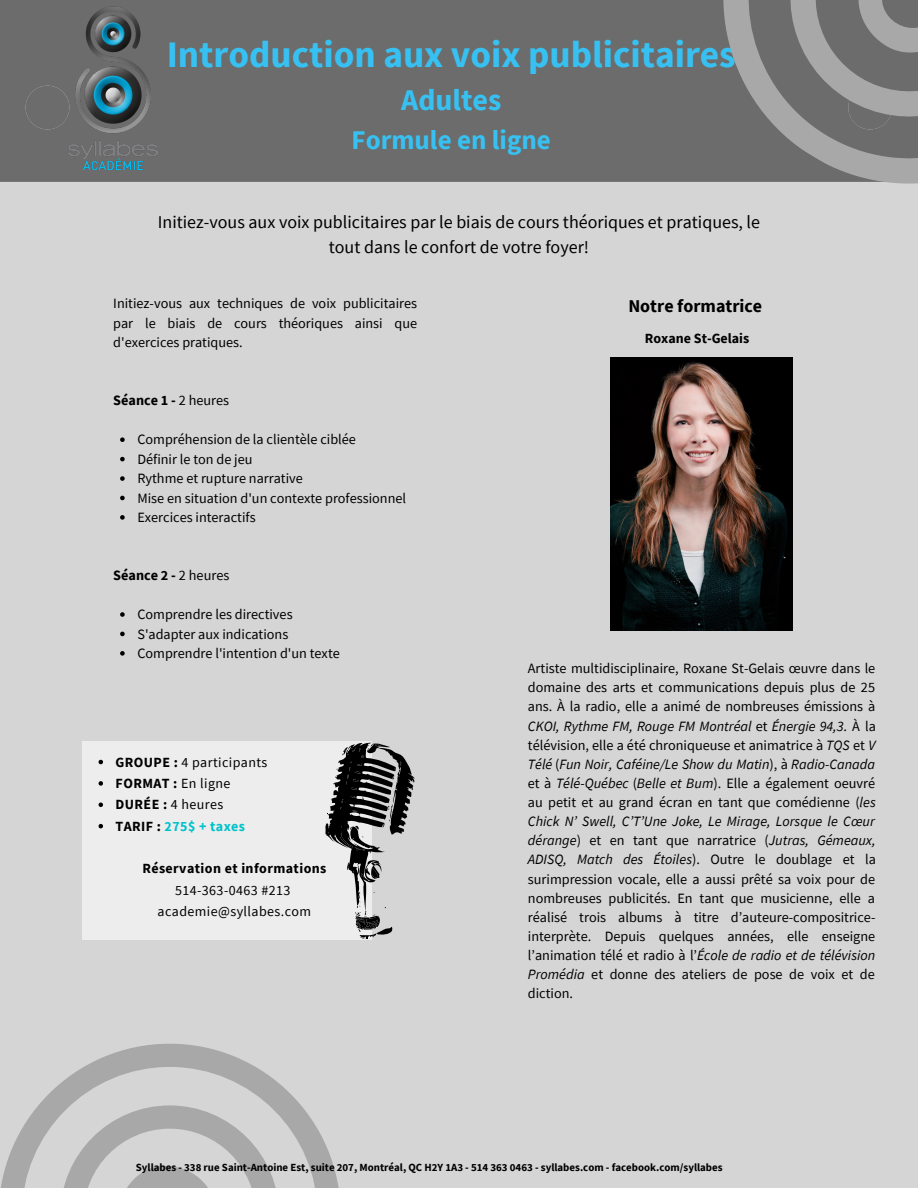
<style>
.page{position:relative;width:918px;height:1188px;background:#d5d5d5}
.page>*{position:absolute;margin:0;border:0;box-sizing:border-box;transform-origin:0 0}
.t1{font:700 37.35px "Source Sans Pro";color:#37c1f2}
.t2{font:700 30px "Source Sans Pro";color:#37c1f2}
.t3{font:700 27px "Source Sans Pro";color:#37c1f2}
.t4{font:18px/24.3px "Source Sans Pro";color:#000;text-align:center}
.t5{font:700 18px "Source Sans Pro";color:#000}
.t6{font:14.25px/19.2px "Source Sans Pro";color:#000;text-align:justify}
.t7{font:700 14.25px "Source Sans Pro";color:#000}
.t8{font:13.95px "Source Sans Pro";letter-spacing:.03em;color:#000}
.t9{font:700 13.95px "Source Sans Pro";letter-spacing:.03em;color:#000}
.t10{font:700 13.95px "Source Sans Pro";letter-spacing:.03em;color:#00c2cb}
.t11{font:700 13.95px "Source Sans Pro";color:#000}
.t12{font:700 10.95px "Source Sans Pro";color:#000}
.s1{font-weight:400}
.s2{font-weight:700}
.s3{color:#000}
.s4{font-style:italic}
</style>
<div class="page">
<svg style="left:1px;top:1044px;width:338px;height:144px"></svg>
<svg style="left:60px;top:1105px;width:219px;height:83px"></svg>
<div style="left:0;top:0;width:654px;height:182px;background:#6c6c6c"></div>
<div style="left:26px;top:86px;width:43px;height:43px;background:#666;border-radius:50%"></div>
<img style="left:40px;top:0;width:146px;height:182px">
<svg style="left:654px;top:0;width:264px;height:184px;background:#767676"></svg>
<svg style="left:746px;top:0;width:172px;height:161px;background:#828282"></svg>
<div style="left:82px;top:742px;width:289px;height:198px;background:#ededed"></div>
<img style="left:611px;top:358px;width:182px;height:273px">
<svg style="left:120px;top:437px;width:5px;height:5px"></svg>
<svg style="left:120px;top:457px;width:5px;height:4px"></svg>
<svg style="left:120px;top:476px;width:5px;height:5px"></svg>
<svg style="left:120px;top:496px;width:5px;height:4px"></svg>
<svg style="left:120px;top:515px;width:5px;height:5px"></svg>
<svg style="left:120px;top:612px;width:5px;height:5px"></svg>
<svg style="left:120px;top:632px;width:5px;height:4px"></svg>
<svg style="left:120px;top:651px;width:5px;height:5px"></svg>
<svg style="left:325px;top:742px;width:90px;height:198px"></svg>
<svg style="left:99px;top:760px;width:4px;height:4px"></svg>
<svg style="left:99px;top:781px;width:4px;height:5px"></svg>
<svg style="left:99px;top:803px;width:4px;height:4px"></svg>
<svg style="left:99px;top:824px;width:4px;height:4px"></svg>
<p class="t1" style="left:167px;top:30px;width:571px">Introduction aux voix publicitaires</p>
<p class="t2" style="left:401px;top:81px;width:102px">Adultes</p>
<p class="t3" style="left:352px;top:122px;width:201px">Formule en ligne</p>
<p class="t4" style="left:158px;top:210px;width:604px">Initiez-vous aux voix publicitaires par le biais de cours théoriques et pratiques, le tout dans le confort de votre foyer!</p>
<p class="t6" style="left:113px;top:294px;width:305px">Initiez-vous aux techniques de voix publicitaires par le biais de cours théoriques ainsi que d'exercices pratiques.</p>
<p class="t7" style="left:113px;top:391px;width:117px">Séance 1 - <span class="s1">2 heures</span></p>
<p class="t6" style="left:137px;top:430px;width:220px">Compréhension de la clientèle ciblée</p>
<p class="t6" style="left:137px;top:449px;width:117px">Définir le ton de jeu</p>
<p class="t6" style="left:137px;top:468px;width:167px">Rythme et rupture narrative</p>
<p class="t6" style="left:137px;top:488px;width:270px">Mise en situation d'un contexte professionnel</p>
<p class="t6" style="left:137px;top:507px;width:120px">Exercices interactifs</p>
<p class="t7" style="left:113px;top:566px;width:118px">Séance 2 - <span class="s1">2 heures</span></p>
<p class="t6" style="left:137px;top:604px;width:157px">Comprendre les directives</p>
<p class="t6" style="left:137px;top:624px;width:152px">S'adapter aux indications</p>
<p class="t6" style="left:137px;top:643px;width:204px">Comprendre l'intention d'un texte</p>
<p class="t8" style="left:116px;top:753px;width:153px"><span class="s2">GROUPE :</span> 4 participants</p>
<p class="t9" style="left:116px;top:774px;width:116px">FORMAT : <span class="s1">En ligne</span></p>
<p class="t8" style="left:116px;top:796px;width:109px"><span class="s2">DURÉE :</span> 4 heures</p>
<p class="t10" style="left:116px;top:817px;width:131px"><span class="s3">TARIF :</span> 275$ + taxes</p>
<p class="t9" style="left:142px;top:860px;width:186px">Réservation et informations</p>
<p class="t8" style="left:175px;top:881px;width:117px">514-363-0463 #213</p>
<p class="t8" style="left:158px;top:902px;width:155px">academie@syllabes.com</p>
<p class="t5" style="left:628px;top:295px;width:135px">Notre formatrice</p>
<p class="t11" style="left:645px;top:330px;width:106px">Roxane St-Gelais</p>
<p class="t6" style="left:528px;top:658px;width:349px">Artiste multidisciplinaire, Roxane St-Gelais œuvre dans le domaine des arts et communications depuis plus de 25 ans. À la radio, elle a animé de nombreuses émissions à <span class="s4">CKOI, Rythme FM, Rouge FM Montréal</span> et <span class="s4">Énergie 94,3</span>. À la télévision, elle a été chroniqueuse et animatrice à <span class="s4">TQS</span> et <span class="s4">V Télé</span> (<span class="s4">Fun Noir, Caféine/Le Show du Matin</span>), à <span class="s4">Radio-Canada </span>et à <span class="s4">Télé-Québec</span> (<span class="s4">Belle et Bum</span>). Elle a également oeuvré au petit et au grand écran en tant que comédienne (<span class="s4">les Chick N’ Swell, C’T’Une Joke, Le Mirage, Lorsque le Cœur dérange</span>) et en tant que narratrice (<span class="s4">Jutras, Gémeaux, ADISQ, Match des Étoiles</span>). Outre le doublage et la surimpression vocale, elle a aussi prêté sa voix pour de nombreuses publicités. En tant que musicienne, elle a réalisé trois albums à titre d’auteure-compositrice&shy;interprète. Depuis quelques années, elle enseigne l’animation télé et radio à l’<span class="s4">École de radio et de télévision Promédia</span> et donne des ateliers de pose de voix et de diction.</p>
<p class="t12" style="left:136px;top:1161px;width:588px">Syllabes - 338 rue Saint-Antoine Est, suite 207, Montréal, QC H2Y 1A3 - 514 363 0463 - syllabes.com - facebook.com/syllabes</p>
</div>
